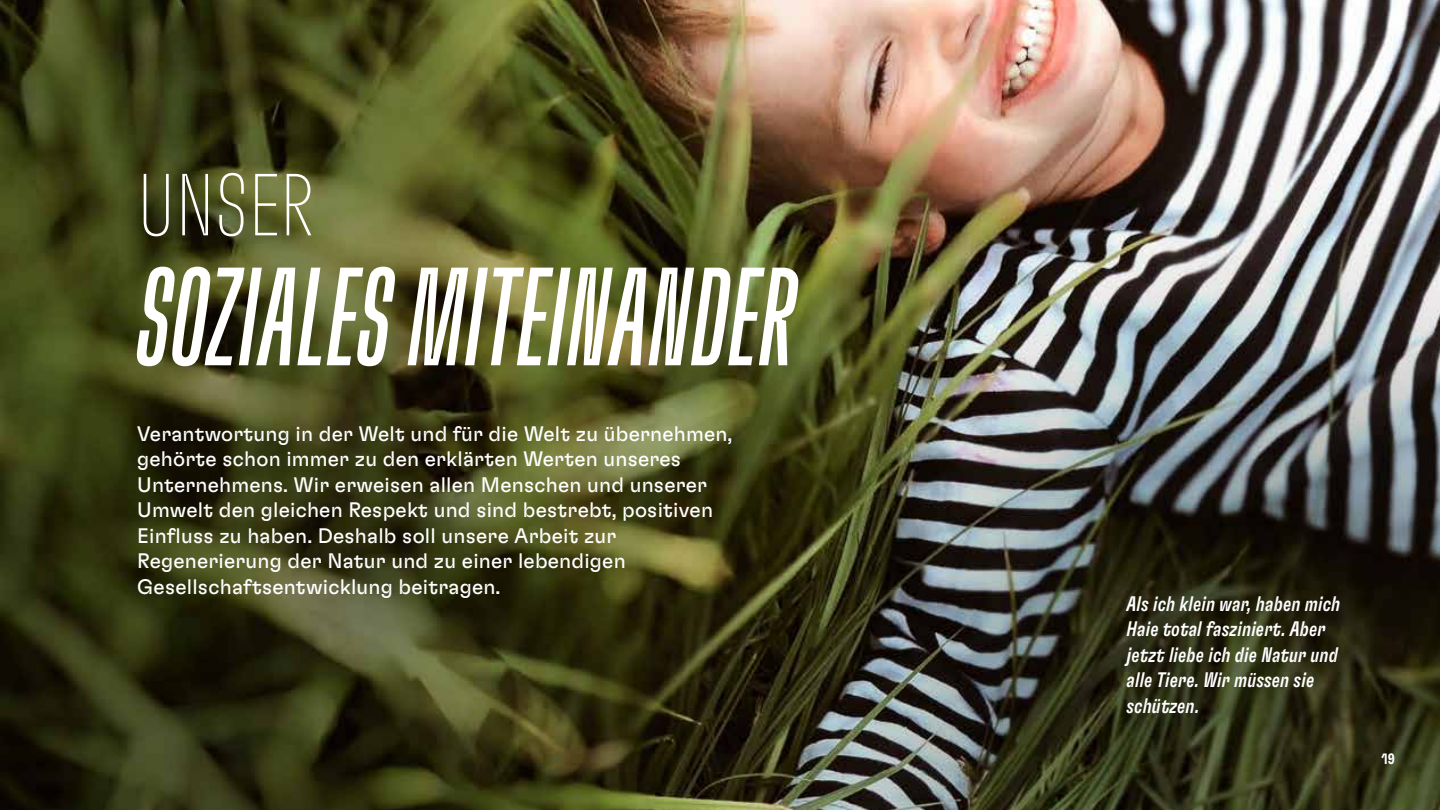
<style>
.page{position:relative;width:1440px;height:810px;background:#fff}
.page>*{position:absolute;margin:0;border:0;box-sizing:border-box;transform-origin:0 0}
.t1{font:139.5px "Henkel GT Flexa X Cm Rg It";letter-spacing:.01em;color:#fff}
.t2{font:87.75px "Henkel GT Flexa Cm Lz";color:#fff}
.t3{font:21px/25.5px "Henkel GT Flexa";letter-spacing:.01em;color:#fff}
.t4{font:21px/25.5px "Henkel GT Flexa Cm Md It";letter-spacing:.01em;color:#fff}
.t5{font:15px "Henkel GT Flexa Cm Bd";color:#fff}
</style>
<div class="page">
<img style="left:0;top:0;width:1440px;height:810px">
<h2 class="t2" style="left:137px;top:155px;width:179px">UNSER</h2>
<h1 class="t1" style="left:137px;top:241px;width:659px">SOZIALES MITEINANDER</h1>
<p class="t3" style="left:137px;top:420px;width:597px">Verantwortung in der Welt und für die Welt zu übernehmen, gehörte schon immer zu den erklärten Werten unseres Unternehmens. Wir erweisen allen Menschen und unserer Umwelt den gleichen Respekt und sind bestrebt, positiven Einfluss zu haben. Deshalb soll unsere Arbeit zur Regenerierung der Natur und zu einer lebendigen Gesellschaftsentwicklung beitragen.</p>
<p class="t4" style="left:1126px;top:590px;width:215px">Als ich klein war, haben mich<br>Haie total fasziniert. Aber jetzt liebe ich die Natur und alle Tiere. Wir müssen sie schützen.</p>
<p class="t5" style="left:1382px;top:750px;width:15px">19</p>
</div>
